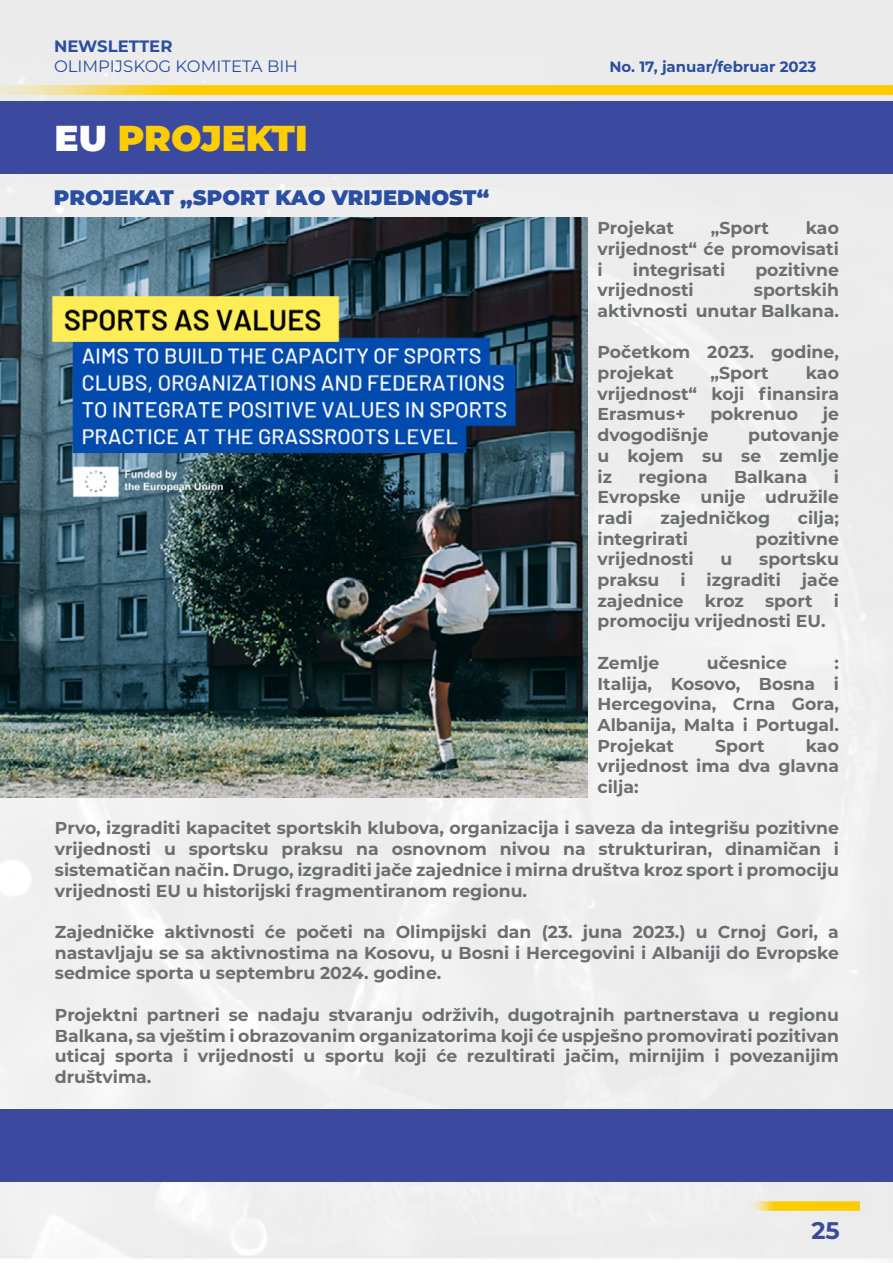
<style>
.page{position:relative;width:893px;height:1263px;background:#fff}
.page>*{position:absolute;margin:0;border:0;box-sizing:border-box;transform-origin:0 0}
.t1{font:900 36px "Montserrat";color:#ffcd03}
.t2{font:700 24px "Montserrat Alternates";color:#3b499e}
.t3{font:900 21px "Montserrat";color:#294ea2}
.t4{font:700 17.25px/20.7px "Montserrat";color:#6d6e71;text-align:justify}
.t5{font:16.5px "Montserrat";color:#294ea2}
.t6{font:700 16.5px "Montserrat";color:#294ea2}
.t7{font:700 15px "Montserrat";color:#294ea2}
.s1{color:#fff}
</style>
<div class="page">
<img style="left:0;top:0;width:893px;height:1263px">
<div style="left:0;top:101px;width:893px;height:72px;background:#3b499e"></div>
<img style="left:0;top:217px;width:587px;height:580px">
<div style="left:0;top:1109px;width:893px;height:72px;background:#3b499e"></div>
<p class="t6" style="left:54px;top:34px;width:120px">NEWSLETTER</p>
<p class="t5" style="left:54px;top:55px;width:245px">OLIMPIJSKOG KOMITETA BIH</p>
<p class="t7" style="left:609px;top:56px;width:209px">No. 17, januar/februar 2023</p>
<h1 class="t1" style="left:55px;top:111px;width:255px"><span class="s1">EU</span> PROJEKTI</h1>
<p class="t3" style="left:54px;top:182px;width:437px">PROJEKAT „SPORT KAO VRIJEDNOST“</p>
<p class="t4" style="left:597px;top:217px;width:78px">Projekat</p>
<p class="t4" style="left:711px;top:217px;width:60px">„Sport</p>
<p class="t4" style="left:597px;top:217px;width:243px;text-indent:208px">kao vrijednost“ će promovisati i</p>
<p class="t4" style="left:633px;top:258px;width:94px">integrisati</p>
<p class="t4" style="left:755px;top:258px;width:85px">pozitivne</p>
<p class="t4" style="left:597px;top:279px;width:98px">vrijednosti</p>
<p class="t4" style="left:597px;top:279px;width:243px;text-align:right">sportskih<br>aktivnosti unutar Balkana.</p>
<p class="t4" style="left:597px;top:341px;width:243px">Početkom 2023. godine, projekat</p>
<p class="t4" style="left:597px;top:362px;width:243px;text-indent:208px">kao vrijednost“ koji finansira Erasmus+</p>
<p class="t4" style="left:710px;top:362px;width:60px">„Sport</p>
<p class="t4" style="left:710px;top:403px;width:89px">pokrenuo</p>
<p class="t4" style="left:823px;top:403px;width:18px">je</p>
<p class="t4" style="left:597px;top:424px;width:113px">dvogodišnje</p>
<p class="t4" style="left:597px;top:424px;width:243px;text-indent:151px">putovanje u kojem su se zemlje iz</p>
<p class="t4" style="left:597px;top:465px;width:243px;text-indent:236px">i Evropske unije udružile radi</p>
<p class="t4" style="left:638px;top:465px;width:71px">regiona</p>
<p class="t4" style="left:734px;top:465px;width:75px">Balkana</p>
<p class="t4" style="left:660px;top:507px;width:111px">zajedničkog</p>
<p class="t4" style="left:798px;top:507px;width:43px">cilja;</p>
<p class="t4" style="left:597px;top:527px;width:92px">integrirati</p>
<p class="t4" style="left:755px;top:527px;width:85px">pozitivne</p>
<p class="t4" style="left:597px;top:548px;width:98px">vrijednosti</p>
<p class="t4" style="left:720px;top:548px;width:13px">u</p>
<p class="t4" style="left:597px;top:548px;width:243px;text-indent:162px">sportsku praksu i izgraditi jače zajednice kroz sport i promociju vrijednosti EU.</p>
<p class="t4" style="left:597px;top:651px;width:63px">Zemlje</p>
<p class="t4" style="left:707px;top:651px;width:82px">učesnice</p>
<p class="t4" style="left:597px;top:651px;width:243px;text-indent:237px">:<br>Italija, Kosovo, Bosna i Hercegovina, Crna Gora, Albanija, Malta i Portugal.<br>Projekat</p>
<p class="t4" style="left:597px;top:734px;width:243px;text-indent:208px">kao vrijednost ima dva glavna cilja:</p>
<p class="t4" style="left:55px;top:817px;width:786px">Prvo, izgraditi kapacitet sportskih klubova, organizacija i saveza da integrišu pozitivne vrijednosti u sportsku praksu na osnovnom nivou na strukturiran, dinamičan i sistematičan način. Drugo, izgraditi jače zajednice i mirna društva kroz sport i promociju vrijednosti EU u historijski fragmentiranom regionu.</p>
<p class="t4" style="left:55px;top:921px;width:785px">Zajedničke aktivnosti će početi na Olimpijski dan (23. juna 2023.) u Crnoj Gori, a nastavljaju se sa aktivnostima na Kosovu, u Bosni i Hercegovini i Albaniji do Evropske sedmice sporta u septembru 2024. godine.</p>
<p class="t4" style="left:55px;top:1003px;width:786px">Projektni partneri se nadaju stvaranju održivih, dugotrajnih partnerstava u regionu Balkana, sa vještim i obrazovanim organizatorima koji će uspješno promovirati pozitivan uticaj sporta i vrijednosti u sportu koji će rezultirati jačim, mirnijim i povezanijim društvima.</p>
<p class="t4" style="left:715px;top:734px;width:51px">Sport</p>
<h2 class="t2" style="left:811px;top:1213px;width:30px">25</h2>
</div>
